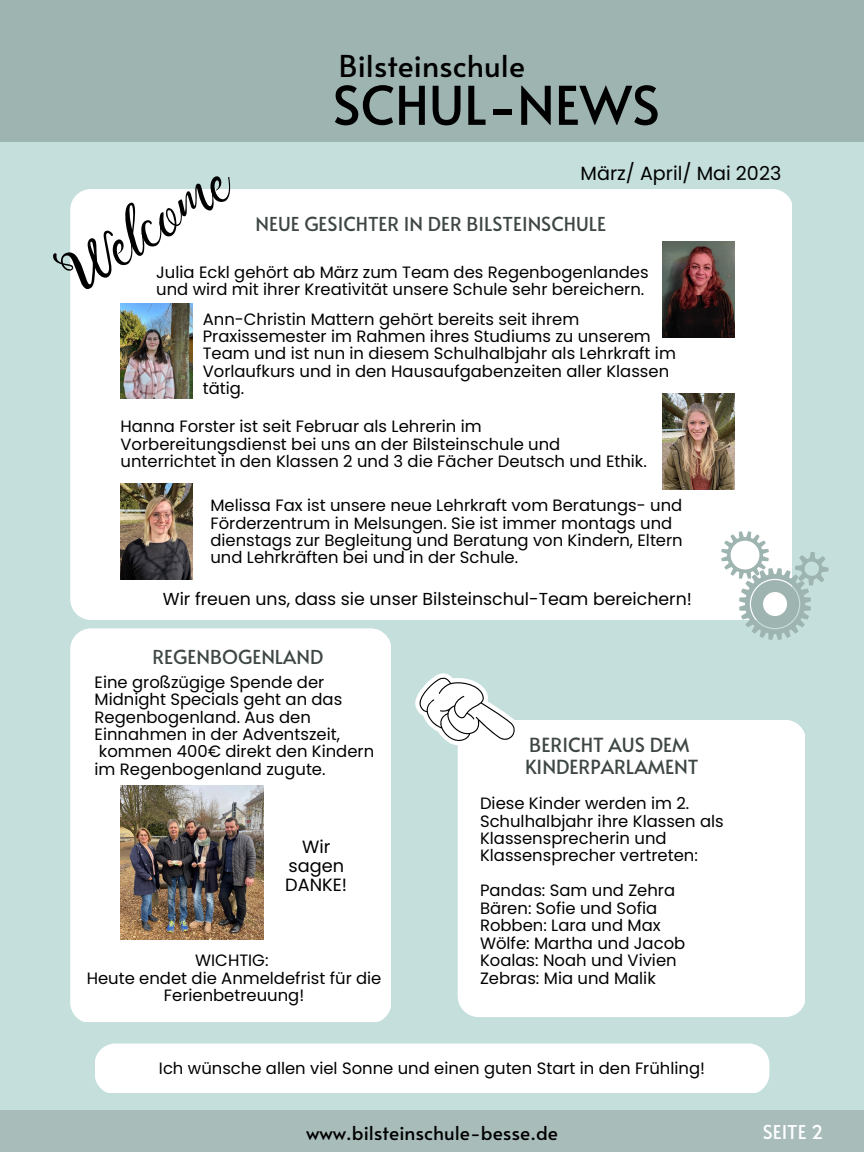
<style>
.page{position:relative;width:864px;height:1152px;background:#c5e0dc}
.page>*{position:absolute;margin:0;border:0;box-sizing:border-box;transform-origin:0 0}
.t1{font:53.18px "Alata";color:#000}
.t2{font:30.08px "Alata";color:#000}
.t3{font:19.42px/21.4px "Alata";color:#3e4745}
.t4{font:19.2px "Alata";color:#3e4745}
.t5{font:19.12px "Alata";color:#000}
.t6{font:19.12px "Poppins";color:#000}
.t7{font:18.98px "Alata";color:#fff}
.t8{font:17.77px/18.6px "Poppins";color:#000;text-align:center}
.t9{font:17.33px "Poppins";color:#000}
.t10{font:16.42px/17.5px "Poppins";color:#000}
</style>
<div class="page">
<div style="left:0;top:0;width:864px;height:142px;background:#9eb4b1"></div>
<div style="left:0;top:1110px;width:864px;height:42px;background:#a8bdba"></div>
<div style="left:95px;top:1044px;width:674px;height:49px;background:#fff"></div>
<div style="left:458px;top:720px;width:347px;height:297px;background:#fff"></div>
<div style="left:70px;top:189px;width:722px;height:431px;background:#fff"></div>
<div style="left:70px;top:628px;width:321px;height:394px;background:#fff"></div>
<svg style="left:721px;top:531px;width:108px;height:109px"></svg>
<svg style="left:53px;top:176px;width:186px;height:126px"></svg>
<img style="left:121px;top:786px;width:142px;height:153px">
<img style="left:121px;top:303px;width:71px;height:95px">
<img style="left:121px;top:484px;width:71px;height:95px">
<img style="left:662px;top:241px;width:72px;height:96px">
<img style="left:662px;top:394px;width:72px;height:96px">
<svg style="left:415px;top:673px;width:113px;height:102px"></svg>
<h2 class="t2" style="left:339px;top:44px;width:188px">Bilsteinschule</h2>
<h1 class="t1" style="left:333px;top:66px;width:329px">SCHUL-NEWS</h1>
<p class="t6" style="left:581px;top:160px;width:202px">März/ April/ Mai 2023</p>
<p class="t4" style="left:255px;top:209px;width:352px">NEUE GESICHTER IN DER BILSTEINSCHULE</p>
<p class="t10" style="left:156px;top:263px;width:494px">Julia Eckl gehört ab März zum Team des Regenbogenlandes und wird mit ihrer Kreativität unsere Schule sehr bereichern.</p>
<p class="t10" style="left:203px;top:310px;width:475px">Ann-Christin Mattern gehört bereits seit ihrem Praxissemester im Rahmen ihres Studiums zu unserem Team und ist nun in diesem Schulhalbjahr als Lehrkraft im Vorlaufkurs und in den Hausaufgabenzeiten aller Klassen tätig.</p>
<p class="t10" style="left:121px;top:418px;width:528px">Hanna Forster ist seit Februar als Lehrerin im<br>Vorbereitungsdienst bei uns an der Bilsteinschule und unterrichtet in den Klassen 2 und 3 die Fächer Deutsch und Ethik.</p>
<p class="t10" style="left:210px;top:497px;width:474px">Melissa Fax ist unsere neue Lehrkraft vom Beratungs- und Förderzentrum in Melsungen. Sie ist immer montags und dienstags zur Begleitung und Beratung von Kindern, Eltern und Lehrkräften bei und in der Schule.</p>
<p class="t9" style="left:163px;top:587px;width:531px">Wir freuen uns, dass sie unser Bilsteinschul-Team bereichern!</p>
<p class="t4" style="left:153px;top:642px;width:172px">REGENBOGENLAND</p>
<p class="t10" style="left:95px;top:673px;width:281px">Eine großzügige Spende der<br>Midnight Specials geht an das<br>Regenbogenland. Aus den<br>Einnahmen in der Adventszeit, kommen 400€ direkt den Kindern im Regenbogenland zugute.</p>
<p class="t8" style="left:285px;top:838px;width:64px">Wir sagen<br>DANKE!</p>
<p class="t10" style="left:87px;top:952px;width:296px;text-align:center">WICHTIG:<br>Heute endet die Anmeldefrist für die<br>Ferienbetreuung!</p>
<p class="t3" style="left:525px;top:734px;width:175px">BERICHT AUS DEM<br>KINDERPARLAMENT</p>
<p class="t10" style="left:480px;top:795px;width:245px">Diese Kinder werden im 2.<br>Schulhalbjahr ihre Klassen als<br>Klassensprecherin und<br>Klassensprecher vertreten:</p>
<p class="t10" style="left:480px;top:882px;width:207px">Pandas: Sam und Zehra<br>Bären: Sofie und Sofia<br>Robben: Lara und Max<br>Wölfe: Martha und Jacob<br>Koalas: Noah und Vivien<br>Zebras: Mia und Malik</p>
<p class="t10" style="left:159px;top:1059px;width:548px">Ich wünsche allen viel Sonne und einen guten Start in den Frühling!</p>
<p class="t5" style="left:306px;top:1119px;width:253px">www.bilsteinschule-besse.de</p>
<p class="t7" style="left:763px;top:1118px;width:62px">SEITE 2</p>
</div>
